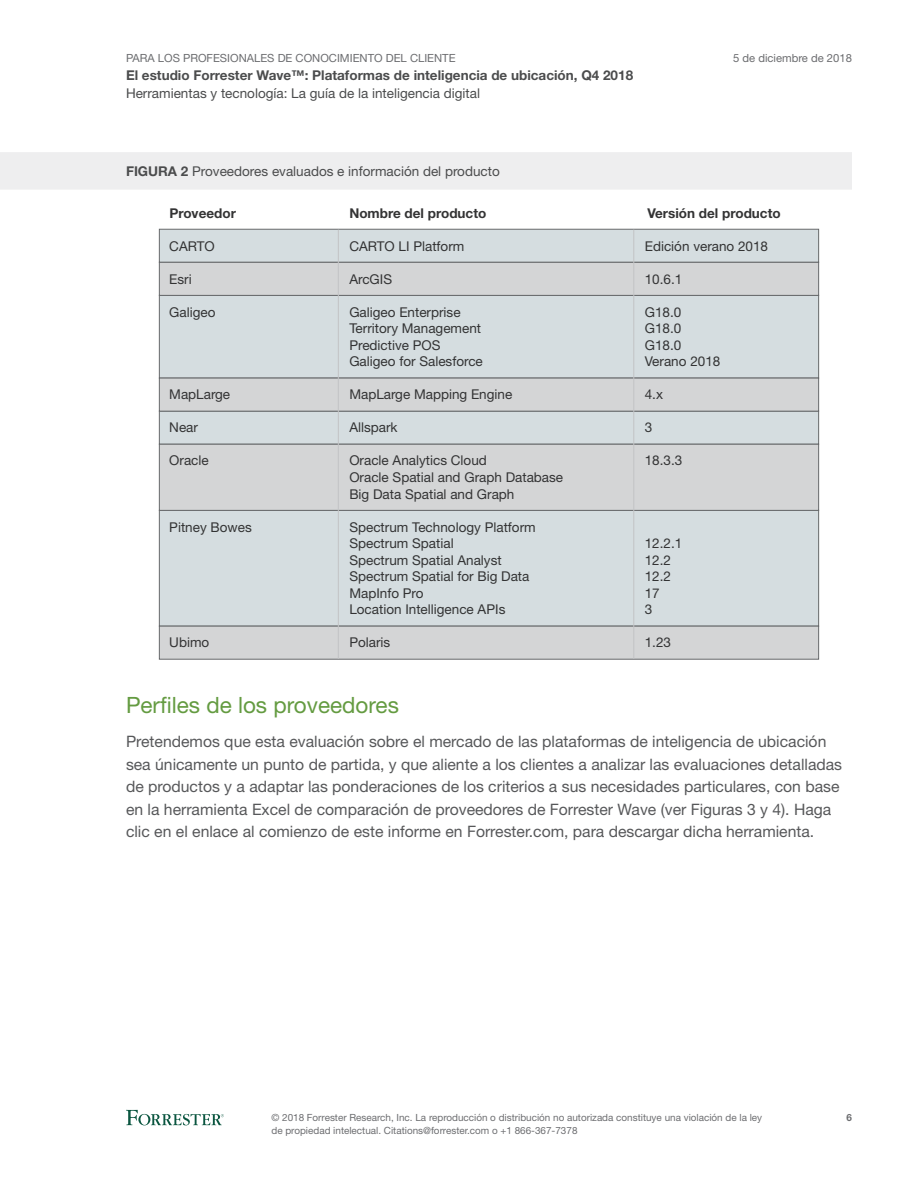
<style>
.page{position:relative;width:918px;height:1188px;background:#fff}
.page>*{position:absolute;margin:0;border:0;box-sizing:border-box;transform-origin:0 0}
.Heading_1{font:22.5px "Helvetica Neue LT Std";color:#649b41}
.t1{font:15.75px/22.5px "Helvetica Neue LT Std";color:#57585a}
.t2{font:13.5px/16.5px "Helvetica Neue LT Std";color:#333334}
.FigureTwoThirdsPage{font:13.5px "Helvetica Neue LT Std";color:#4b4c4d}
.t3{font:700 13.5px "Helvetica Neue LT Std";color:#4b4c4d}
.t4{font:700 13.5px "Helvetica Neue LT Std";color:#333334}
.t5{font:11.25px "Helvetica Neue LT Std";color:#6c6d70}
.t6{font:9.9px/12.8px "Helvetica Neue LT Std";color:#6c6d70}
.t7{font:700 9.9px "Helvetica Neue LT Std";color:#6c6d70}
.s1{font-weight:700}
</style>
<div class="page">
<svg style="left:126px;top:1110px;width:98px;height:15px"></svg>
<div style="left:0;top:152px;width:852px;height:38px;background:#eeeeef"></div>
<div style="left:159px;top:229px;width:660px;height:34px;background:#d5dde0;border:1px solid #67696b"></div>
<div style="left:159px;top:411px;width:660px;height:34px;background:#d5dde0;border:1px solid #67696b"></div>
<div style="left:159px;top:295px;width:660px;height:83px;background:#d5dde0;border:1px solid #67696b"></div>
<div style="left:159px;top:510px;width:660px;height:117px;background:#d5dde0;border:1px solid #67696b"></div>
<div style="left:159px;top:262px;width:660px;height:34px;background:#d4d5d6;border:1px solid #67696b"></div>
<div style="left:159px;top:444px;width:660px;height:67px;background:#d4d5d6;border:1px solid #67696b"></div>
<div style="left:159px;top:378px;width:660px;height:34px;background:#d4d5d6;border:1px solid #67696b"></div>
<div style="left:159px;top:626px;width:660px;height:34px;background:#d4d5d6;border:1px solid #67696b"></div>
<hr style="left:633px;top:230px;width:1px;height:429px;background:#c2c3c5">
<hr style="left:338px;top:230px;width:1px;height:429px;background:#c2c3c5">
<p class="t5" style="left:126px;top:51px;width:331px">PARA LOS PROFESIONALES DE CONOCIMIENTO DEL CLIENTE</p>
<p class="t3" style="left:126px;top:67px;width:509px">El estudio Forrester Wave™: Plataformas de inteligencia de ubicación, Q4 2018</p>
<p class="FigureTwoThirdsPage" style="left:126px;top:85px;width:356px">Herramientas y tecnología: La guía de la inteligencia digital</p>
<p class="t5" style="left:733px;top:51px;width:120px">5 de diciembre de 2018</p>
<p class="FigureTwoThirdsPage" style="left:126px;top:163px;width:375px"><span class="s1">FIGURA 2</span> Proveedores evaluados e información del producto</p>
<p class="t4" style="left:169px;top:205px;width:68px">Proveedor</p>
<p class="t2" style="left:169px;top:237px;width:47px">CARTO</p>
<p class="t2" style="left:169px;top:270px;width:24px">Esri</p>
<p class="t2" style="left:169px;top:303px;width:48px">Galigeo</p>
<p class="t2" style="left:169px;top:386px;width:62px">MapLarge</p>
<p class="t2" style="left:169px;top:419px;width:30px">Near</p>
<p class="t2" style="left:169px;top:452px;width:41px">Oracle</p>
<p class="t2" style="left:169px;top:518px;width:84px">Pitney Bowes</p>
<p class="t2" style="left:169px;top:634px;width:42px">Ubimo</p>
<p class="t4" style="left:349px;top:205px;width:139px">Nombre del producto</p>
<p class="t2" style="left:349px;top:237px;width:117px">CARTO LI Platform</p>
<p class="t2" style="left:349px;top:270px;width:44px">ArcGIS</p>
<p class="t2" style="left:349px;top:303px;width:135px">Galigeo Enterprise<br>Territory Management<br>Predictive POS<br>Galigeo for Salesforce</p>
<p class="t2" style="left:349px;top:386px;width:164px">MapLarge Mapping Engine</p>
<p class="t2" style="left:349px;top:419px;width:50px">Allspark</p>
<p class="t2" style="left:349px;top:452px;width:215px">Oracle Analytics Cloud<br>Oracle Spatial and Graph Database<br>Big Data Spatial and Graph</p>
<p class="t2" style="left:349px;top:518px;width:188px">Spectrum Technology Platform<br>Spectrum Spatial<br>Spectrum Spatial Analyst<br>Spectrum Spatial for Big Data<br>MapInfo Pro<br>Location Intelligence APIs</p>
<p class="t2" style="left:349px;top:634px;width:43px">Polaris</p>
<p class="t4" style="left:647px;top:205px;width:135px">Versión del producto</p>
<p class="t2" style="left:645px;top:237px;width:125px">Edición verano 2018</p>
<p class="t2" style="left:645px;top:270px;width:39px">10.6.1</p>
<p class="t2" style="left:645px;top:303px;width:77px">G18.0<br>G18.0<br>G18.0<br>Verano 2018</p>
<p class="t2" style="left:645px;top:386px;width:20px">4.x</p>
<p class="t2" style="left:645px;top:419px;width:9px">3</p>
<p class="t2" style="left:645px;top:452px;width:39px">18.3.3</p>
<p class="t2" style="left:645px;top:535px;width:39px">12.2.1<br>12.2<br>12.2<br>17<br>3</p>
<p class="t2" style="left:645px;top:634px;width:28px">1.23</p>
<p class="Heading_1" style="left:126px;top:692px;width:274px">Perfiles de los proveedores</p>
<p class="t1" style="left:126px;top:730px;width:718px">Pretendemos que esta evaluación sobre el mercado de las plataformas de inteligencia de ubicación sea únicamente un punto de partida, y que aliente a los clientes a analizar las evaluaciones detalladas de productos y a adaptar las ponderaciones de los criterios a sus necesidades particulares, con base en la herramienta Excel de comparación de proveedores de Forrester Wave (ver Figuras 3 y 4). Haga clic en el enlace al comienzo de este informe en Forrester.com, para descargar dicha herramienta.</p>
<p class="t6" style="left:272px;top:1111px;width:492px">© 2018 Forrester Research, Inc. La reproducción o distribución no autorizada constituye una violación de la ley de propiedad intelectual. Citations@forrester.com o +1 866-367-7378</p>
<p class="t7" style="left:846px;top:1112px;width:7px">6</p>
</div>
